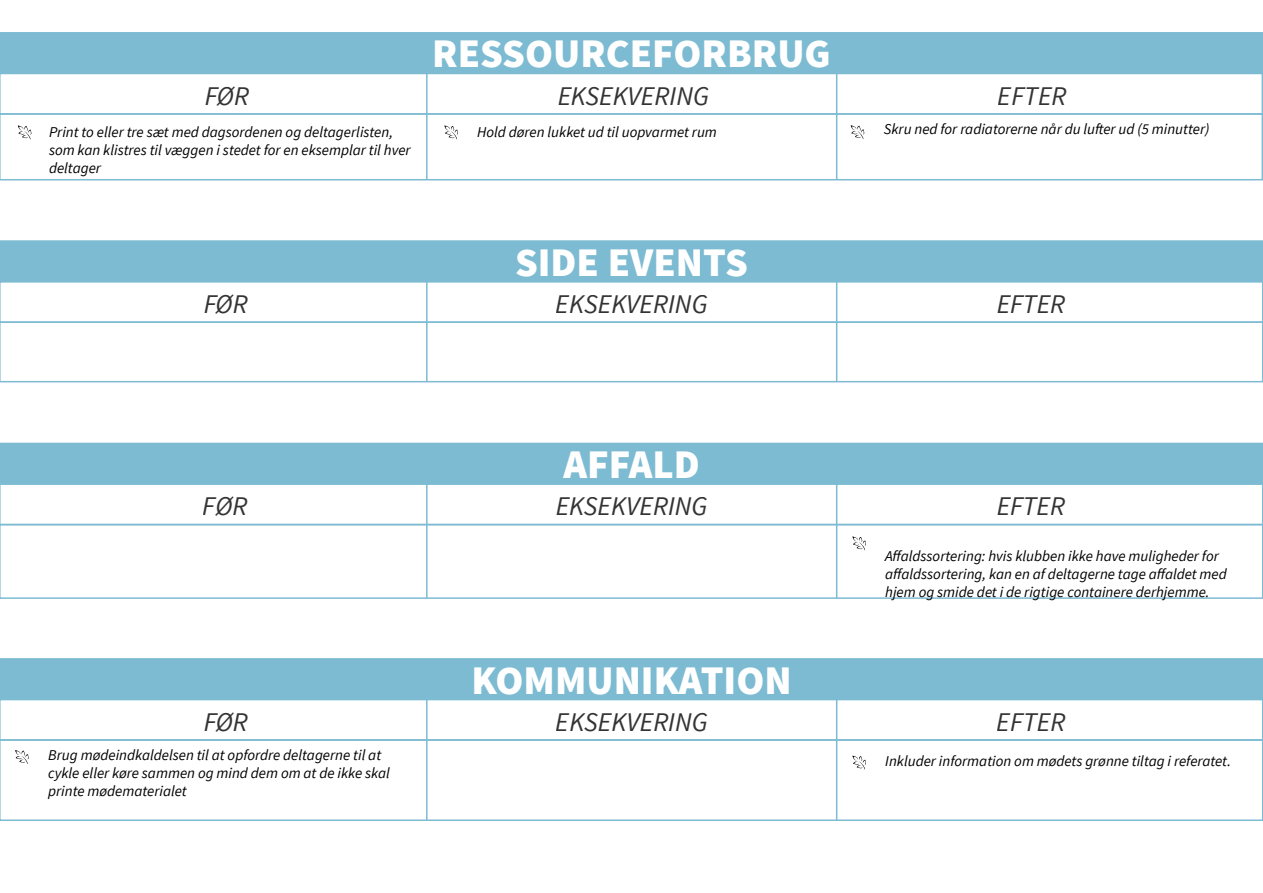
<style>
.page{position:relative;width:1263px;height:893px;background:#fff}
.page>*{position:absolute;margin:0;border:0;box-sizing:border-box;transform-origin:0 0}
.t1{font:900 40.5px "Source Sans Pro";color:#fff}
.t2{font:italic 27px "Source Sans Pro";color:#000001}
.t3{font:italic 15px/18px "Source Sans Pro";color:#000001}
</style>
<div class="page">
<div style="left:0;top:32px;width:1263px;height:41px;background:#7dbbd2"></div>
<svg style="left:0;top:73px;width:1263px;height:40px"></svg>
<svg style="left:0;top:113px;width:1263px;height:67px"></svg>
<hr style="left:426px;top:73px;width:2px;height:107px;background:#7dbbd2">
<hr style="left:836px;top:73px;width:1px;height:107px;background:#7dbbd2">
<div style="left:0;top:240px;width:1263px;height:41px;background:#7dbbd2"></div>
<svg style="left:0;top:281px;width:1263px;height:40px"></svg>
<svg style="left:0;top:321px;width:1263px;height:61px"></svg>
<hr style="left:426px;top:282px;width:2px;height:100px;background:#7dbbd2">
<hr style="left:836px;top:282px;width:1px;height:100px;background:#7dbbd2">
<div style="left:0;top:443px;width:1263px;height:40px;background:#7dbbd2"></div>
<svg style="left:0;top:483px;width:1263px;height:41px"></svg>
<svg style="left:0;top:524px;width:1263px;height:75px"></svg>
<hr style="left:426px;top:484px;width:2px;height:114px;background:#7dbbd2">
<hr style="left:836px;top:484px;width:1px;height:114px;background:#7dbbd2">
<div style="left:0;top:658px;width:1263px;height:41px;background:#7dbbd2"></div>
<svg style="left:0;top:699px;width:1263px;height:40px"></svg>
<svg style="left:0;top:739px;width:1263px;height:82px"></svg>
<hr style="left:426px;top:699px;width:2px;height:121px;background:#7dbbd2">
<hr style="left:836px;top:699px;width:1px;height:121px;background:#7dbbd2">
<svg style="left:18px;top:125px;width:14px;height:14px"></svg>
<svg style="left:444px;top:125px;width:14px;height:14px"></svg>
<svg style="left:851px;top:125px;width:13px;height:14px"></svg>
<svg style="left:852px;top:536px;width:14px;height:14px"></svg>
<svg style="left:15px;top:750px;width:14px;height:14px"></svg>
<svg style="left:852px;top:756px;width:14px;height:13px"></svg>
<h1 class="t1" style="left:432px;top:28px;width:400px">RESSOURCEFORBRUG</h1>
<h2 class="t2" style="left:204px;top:79px;width:46px">FØR</h2>
<h2 class="t2" style="left:557px;top:79px;width:153px">EKSEKVERING</h2>
<h2 class="t2" style="left:998px;top:79px;width:70px">EFTER</h2>
<p class="t3" style="left:49px;top:123px;width:363px">Print to eller tre sæt med dagsordenen og deltagerlisten, som kan klistres til væggen i stedet for en eksemplar til hver deltager</p>
<p class="t3" style="left:477px;top:123px;width:241px">Hold døren lukket ud til uopvarmet rum</p>
<p class="t3" style="left:884px;top:120px;width:327px">Skru ned for radiatorerne når du lufter ud (5 minutter)</p>
<h1 class="t1" style="left:515px;top:236px;width:234px">SIDE EVENTS</h1>
<h2 class="t2" style="left:203px;top:287px;width:46px">FØR</h2>
<h2 class="t2" style="left:556px;top:287px;width:153px">EKSEKVERING</h2>
<h2 class="t2" style="left:996px;top:287px;width:70px">EFTER</h2>
<h1 class="t1" style="left:563px;top:438px;width:138px">AFFALD</h1>
<h2 class="t2" style="left:203px;top:490px;width:46px">FØR</h2>
<h2 class="t2" style="left:556px;top:490px;width:153px">EKSEKVERING</h2>
<h2 class="t2" style="left:996px;top:490px;width:70px">EFTER</h2>
<p class="t3" style="left:885px;top:547px;width:343px">Affaldssortering: hvis klubben ikke have muligheder for affaldssortering, kan en af deltagerne tage affaldet med hjem og smide det i de rigtige containere derhjemme.</p>
<h1 class="t1" style="left:471px;top:654px;width:322px">KOMMUNIKATION</h1>
<h2 class="t2" style="left:203px;top:705px;width:46px">FØR</h2>
<h2 class="t2" style="left:556px;top:705px;width:153px">EKSEKVERING</h2>
<h2 class="t2" style="left:997px;top:705px;width:70px">EFTER</h2>
<p class="t3" style="left:48px;top:746px;width:343px">Brug mødeindkaldelsen til at opfordre deltagerne til at cykle eller køre sammen og mind dem om at de ikke skal printe mødematerialet</p>
<p class="t3" style="left:885px;top:751px;width:347px">Inkluder information om mødets grønne tiltag i referatet.</p>
</div>
